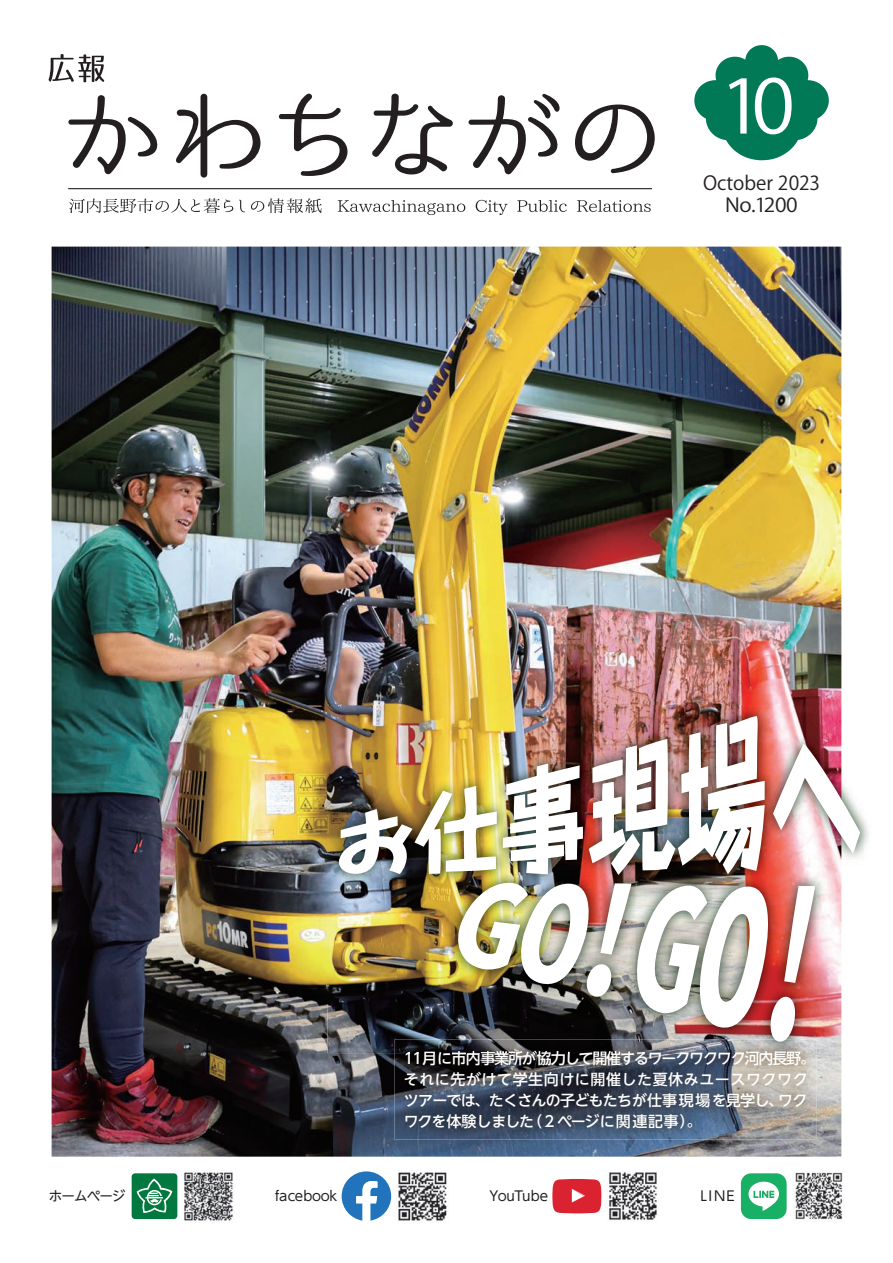
<style>
.page{position:relative;width:893px;height:1263px;background:#fff}
.page>*{position:absolute;margin:0;border:0;box-sizing:border-box;transform-origin:0 0}
.t1{font:73.65px "Koz Go Pr 6 N";color:#fff;scale:1.06 1}
.t2{font:19.2px/22px "Koz Go Pr 6 N";color:#231f20;text-align:center}
.t3{font:500 15px/21px "UD Shin Go NT Pro";letter-spacing:-.035em;color:#fff}
.t4{font:500 15px "UD Shin Go NT Pro";letter-spacing:-.075em;color:#fff}
.t5{font:500 15px "UD Shin Go NT Pro";letter-spacing:.035em;color:#fff}
.t6{font:13.5px "UD Shin Go NT Pro";letter-spacing:-.025em;color:#231f20}
</style>
<div class="page">
<img style="left:52px;top:247px;width:789px;height:909px">
<img style="left:394px;top:1053px;width:423px;height:86px">
<img style="left:406px;top:1053px;width:400px;height:12px">
<img style="left:327px;top:705px;width:542px;height:348px">
<img style="left:406px;top:1050px;width:400px;height:3px">
<img style="left:454px;top:882px;width:361px;height:161px">
<img style="left:503px;top:763px;width:80px;height:111px">
<img style="left:589px;top:715px;width:176px;height:160px">
<img style="left:773px;top:743px;width:87px;height:111px">
<img style="left:339px;top:786px;width:158px;height:88px">
<svg style="left:49px;top:54px;width:55px;height:28px"></svg>
<hr style="left:68px;top:188px;width:584px;height:1px;background:#231f20">
<svg style="left:69px;top:198px;width:164px;height:15px"></svg>
<svg style="left:239px;top:200px;width:6px;height:13px"></svg>
<svg style="left:251px;top:198px;width:71px;height:15px"></svg>
<svg style="left:338px;top:200px;width:127px;height:15px"></svg>
<svg style="left:476px;top:200px;width:32px;height:15px"></svg>
<svg style="left:517px;top:200px;width:50px;height:12px"></svg>
<svg style="left:577px;top:200px;width:74px;height:12px"></svg>
<svg style="left:694px;top:45px;width:135px;height:115px"></svg>
<svg style="left:68px;top:95px;width:90px;height:79px"></svg>
<svg style="left:176px;top:94px;width:85px;height:84px"></svg>
<svg style="left:279px;top:94px;width:69px;height:82px"></svg>
<svg style="left:372px;top:94px;width:81px;height:80px"></svg>
<svg style="left:575px;top:105px;width:80px;height:68px"></svg>
<svg style="left:469px;top:94px;width:91px;height:80px"></svg>
<div style="left:132px;top:1173px;width:45px;height:46px;background:#00783e;border-radius:3px"></div>
<svg style="left:137px;top:1178px;width:35px;height:35px"></svg>
<img style="left:184px;top:1172px;width:49px;height:49px">
<svg style="left:342px;top:1171px;width:49px;height:50px"></svg>
<img style="left:398px;top:1172px;width:49px;height:49px">
<svg style="left:552px;top:1179px;width:49px;height:34px"></svg>
<img style="left:609px;top:1172px;width:48px;height:48px">
<div style="left:741px;top:1173px;width:46px;height:46px;background:#18b064;border-radius:10px"></div>
<svg style="left:748px;top:1182px;width:31px;height:29px"></svg>
<img style="left:793px;top:1172px;width:50px;height:48px">
<h1 class="t1" style="left:720px;top:65px;width:72px">10</h1>
<p class="t2" style="left:703px;top:172px;width:119px">October 2023<br>No.1200</p>
<p class="t6" style="left:49px;top:1185px;width:78px">ホームページ</p>
<p class="t6" style="left:275px;top:1185px;width:64px">facebook</p>
<p class="t4" style="left:404px;top:1046px;width:413px">11月に市内事業所が協力して開催するワークワクワク河内長野。</p>
<p class="t5" style="left:404px;top:1067px;width:405px">それに先がけて学生向けに開催した夏休みユースワクワク</p>
<p class="t3" style="left:778px;top:1089px;width:31px">ワク</p>
<p class="t3" style="left:527px;top:1089px;width:258px;text-indent:-123px">ツアーでは、たくさんの子どもたちが仕事現場を見学し、（ 2ページに関連記事。(</p>
<p class="t3" style="left:404px;top:1110px;width:132px">ワクを体験しました</p>
<p class="t6" style="left:489px;top:1185px;width:60px">YouTube</p>
<p class="t6" style="left:701px;top:1185px;width:35px">LINE</p>
</div>
